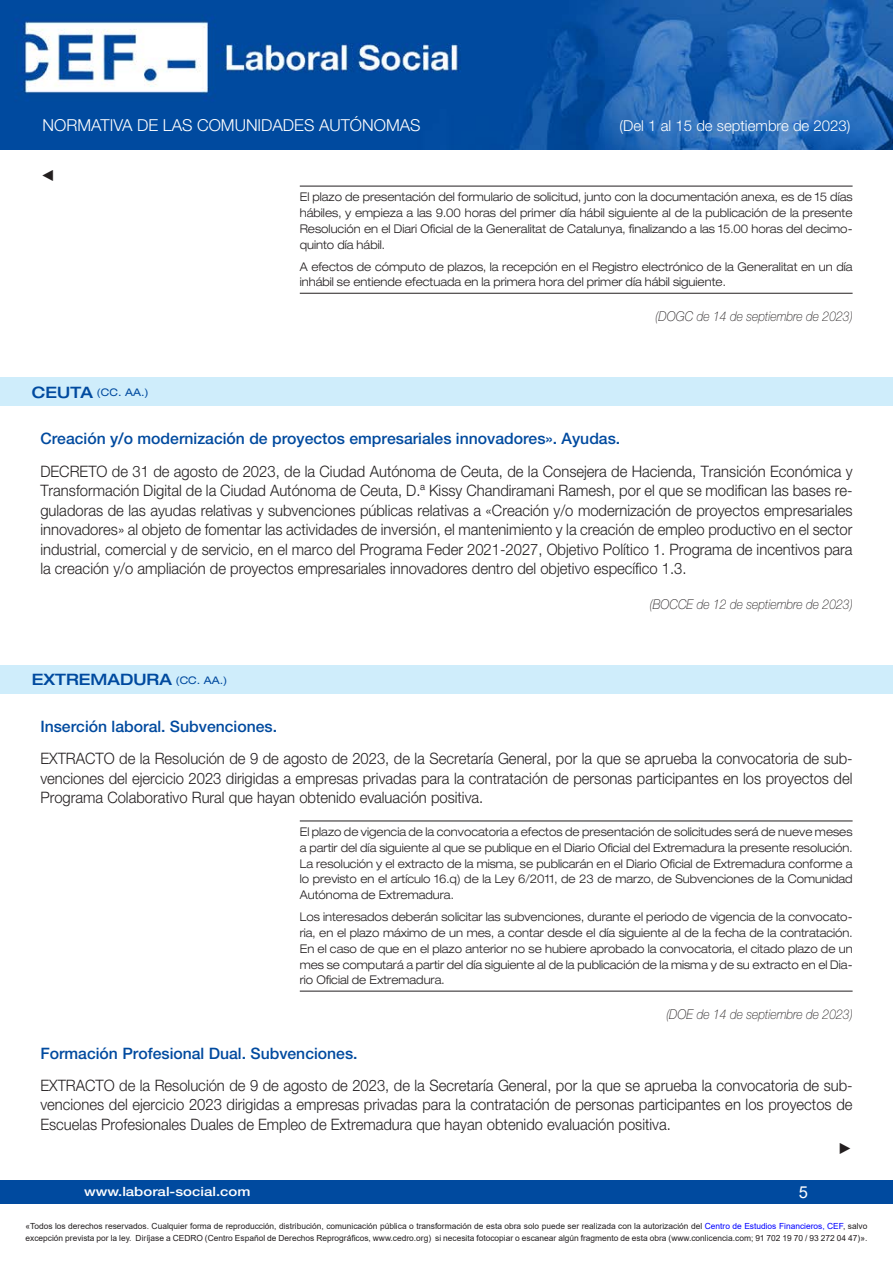
<style>
.page{position:relative;width:893px;height:1263px;background:#fff}
.page>*{position:absolute;margin:0;border:0;box-sizing:border-box;transform-origin:0 0}
.t1{font:300 16.5px "Helvetica Neue LT Std";color:#fff}
.t2{font:16.5px "Arial";color:#fff}
.Contenido{font:300 15.75px/19.5px "Helvetica Neue LT Std";color:#231f20;text-align:justify;scale:.94 1}
.Título-cabecera{font:500 15.75px "Helvetica Neue LT Std";color:#004a9f}
.Comunidades_division{font:500 expanded 15.75px "Helvetica Neue LT Std";color:#004a9f}
.Contenido-2{font:15.75px "Times New Roman";color:#231f20;scale:.94 1}
.t3{font:300 15px "Helvetica Neue LT Std";color:#fff}
.publicación{font:italic 100 13.5px "Helvetica Neue LT Std";color:#231f20;scale:.9 1}
.t4{font:500 12.75px "Helvetica Neue LT Std";color:#fff;scale:1.18 1}
.Plazo{font:300 expanded 12px/15.8px "Helvetica Neue LT Std";color:#231f20;text-align:justify;scale:.92 1}
.a__plazo_-_cierre{font:300 expanded 12px/15.8px "Helvetica Neue LT Std";color:#231f20;scale:.92 1}
.Comunidades_division-2{font:expanded 10.5px "Helvetica Neue LT Std";color:#004a9f}
.t5{font:8.4px/12px "Arial";color:#231f20}
.s1{font-weight:500;font-size:15.75px}
.s2{font-weight:400;font-size:10.5px}
.s3{color:#00f}
</style>
<div class="page">
<div style="left:0;top:1180px;width:893px;height:23px;background:#004a9f"></div>
<img style="left:0;top:0;width:893px;height:149px">
<hr style="left:300px;top:186px;width:553px;height:1px;background:#231f20">
<hr style="left:300px;top:293px;width:553px;height:1px;background:#231f20">
<hr style="left:300px;top:820px;width:553px;height:1px;background:#231f20">
<hr style="left:300px;top:991px;width:553px;height:1px;background:#231f20">
<div style="left:0;top:378px;width:893px;height:28px;background:#cfedfb"></div>
<div style="left:0;top:666px;width:893px;height:28px;background:#cfedfb"></div>
<p class="t1" style="left:43px;top:115px;width:379px">NORMATIVA DE LAS COMUNIDADES AUTÓNOMAS</p>
<p class="t3" style="left:620px;top:117px;width:232px">(Del 1 al 15 de septiembre de 2023)</p>
<p class="Contenido-2" style="left:40px;top:165px;width:17px">◄</p>
<p class="Plazo" style="left:300px;top:189px;width:602px">El plazo de presentación del formulario de solicitud, junto con la documentación anexa, es de 15 días hábiles, y empieza a las 9.00 horas del primer día hábil siguiente al de la publicación de la presente Resolución en el Diari Oficial de la Generalitat de Catalunya, finalizando a las 15.00 horas del decimo&shy;quinto día hábil.</p>
<p class="a__plazo_-_cierre" style="left:300px;top:258px;width:602px">A efectos de cómputo de plazos, la recepción en el Registro electrónico de la Generalitat en un día inhábil se entiende efectuada en la primera hora del primer día hábil siguiente.</p>
<p class="publicación" style="left:656px;top:308px;width:220px">(DOGC de 14 de septiembre de 2023)</p>
<p class="Comunidades_division-2" style="left:32px;top:386px;width:118px"><span class="s1">CEUTA</span> (CC. AA.)</p>
<p class="Título-cabecera" style="left:40px;top:429px;width:581px">Creación y/o modernización de proyectos empresariales innovadores». Ayudas.</p>
<p class="Contenido" style="left:40px;top:461px;width:865px">DECRETO de 31 de agosto de 2023, de la Ciudad Autónoma de Ceuta, de la Consejera de Hacienda, Transición Económica y Transformación Digital de la Ciudad Autónoma de Ceuta, D.ª Kissy Chandiramani Ramesh, por el que se modifican las bases re&shy;guladoras de las ayudas relativas y subvenciones públicas relativas a «Creación y/o modernización de proyectos empresariales innovadores» al objeto de fomentar las actividades de inversión, el mantenimiento y la creación de empleo productivo en el sector industrial, comercial y de servicio, en el marco del Programa Feder 2021-2027, Objetivo Político 1. Programa de incentivos para la creación y/o ampliación de proyectos empresariales innovadores dentro del objetivo específico 1.3.</p>
<p class="publicación" style="left:650px;top:596px;width:227px">(BOCCE de 12 de septiembre de 2023)</p>
<p class="Comunidades_division" style="left:32px;top:670px;width:197px">EXTREMADURA <span class="s2">(CC. AA.)</span></p>
<p class="Título-cabecera" style="left:40px;top:717px;width:238px">Inserción laboral. Subvenciones.</p>
<p class="Contenido" style="left:40px;top:749px;width:865px">EXTRACTO de la Resolución de 9 de agosto de 2023, de la Secretaría General, por la que se aprueba la convocatoria de sub&shy;venciones del ejercicio 2023 dirigidas a empresas privadas para la contratación de personas participantes en los proyectos del Programa Colaborativo Rural que hayan obtenido evaluación positiva.</p>
<p class="Plazo" style="left:300px;top:824px;width:602px">El plazo de vigencia de la convocatoria a efectos de presentación de solicitudes será de nueve meses a partir del día siguiente al que se publique en el Diario Oficial del Extremadura la presente resolución.<br>La resolución y el extracto de la misma, se publicarán en el Diario Oficial de Extremadura conforme a lo previsto en el artículo 16.q) de la Ley 6/2011, de 23 de marzo, de Subvenciones de la Comunidad Autónoma de Extremadura.</p>
<p class="a__plazo_-_cierre" style="left:300px;top:909px;width:602px;text-align:justify">Los interesados deberán solicitar las subvenciones, durante el periodo de vigencia de la convocato&shy;ria, en el plazo máximo de un mes, a contar desde el día siguiente al de la fecha de la contratación.<br>En el caso de que en el plazo anterior no se hubiere aprobado la convocatoria, el citado plazo de un mes se computará a partir del día siguiente al de la publicación de la misma y de su extracto en el Dia&shy;rio Oficial de Extremadura.</p>
<p class="publicación" style="left:666px;top:1006px;width:208px">(DOE de 14 de septiembre de 2023)</p>
<p class="Título-cabecera" style="left:40px;top:1044px;width:319px">Formación Profesional Dual. Subvenciones.</p>
<p class="Contenido" style="left:40px;top:1075px;width:865px">EXTRACTO de la Resolución de 9 de agosto de 2023, de la Secretaría General, por la que se aprueba la convocatoria de sub&shy;venciones del ejercicio 2023 dirigidas a empresas privadas para la contratación de personas participantes en los proyectos de Escuelas Profesionales Duales de Empleo de Extremadura que hayan obtenido evaluación positiva.</p>
<p class="Contenido-2" style="left:838px;top:1137px;width:17px">►</p>
<p class="t4" style="left:84px;top:1184px;width:143px">www.laboral-social.com</p>
<p class="t2" style="left:799px;top:1180px;width:11px">5</p>
<p class="t5" style="left:26px;top:1220px;width:843px">«Todos los derechos reservados. Cualquier forma de reproducción, distribución, comunicación pública o transformación de esta obra solo puede ser realizada con la autorización del <span class="s3">Centro de Estudios Financieros, CEF</span>, salvo excepción prevista por la ley. Diríjase a CEDRO (Centro Español de Derechos Reprográficos, www.cedro.org) si necesita fotocopiar o escanear algún fragmento de esta obra (www.conlicencia.com; 91 702 19 70 / 93 272 04 47)».</p>
</div>
